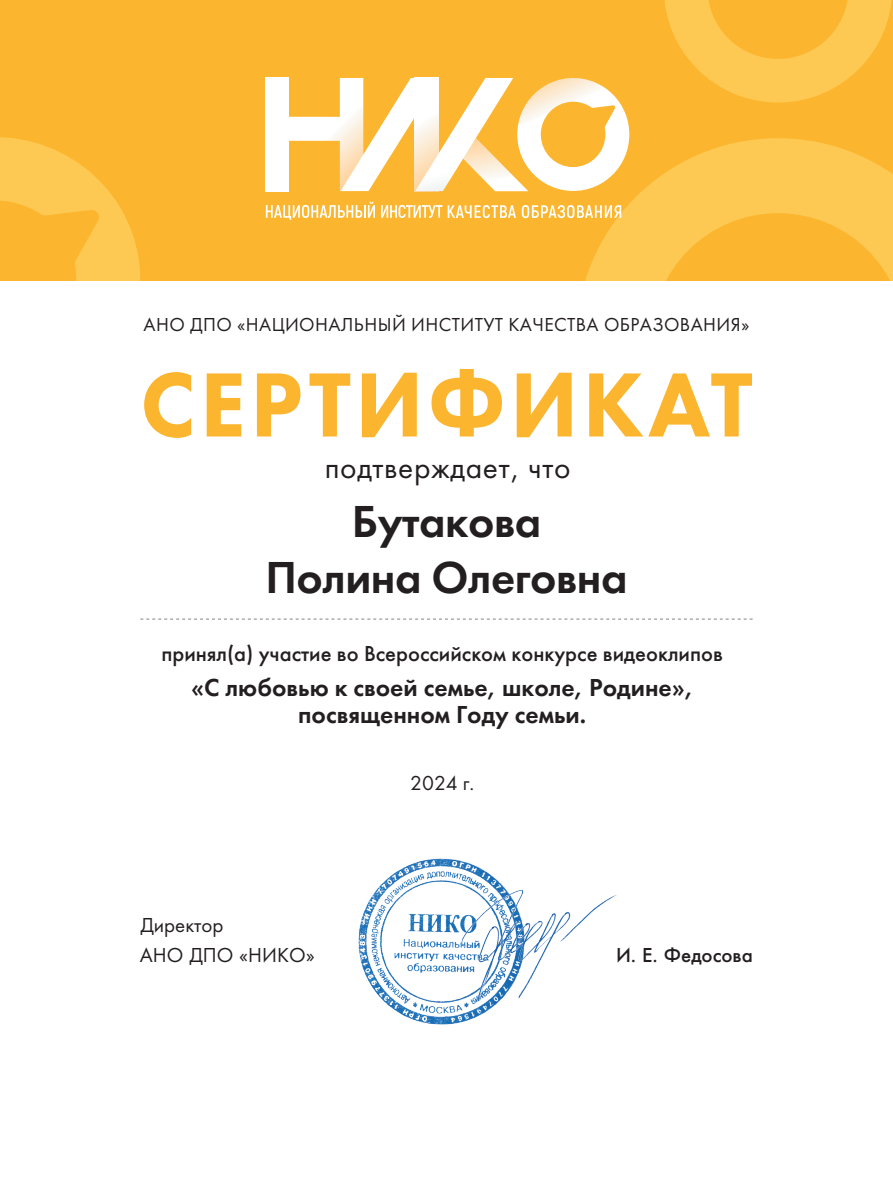
<style>
.page{position:relative;width:893px;height:1191px;background:#fff}
.page>*{position:absolute;margin:0;border:0;box-sizing:border-box;transform-origin:0 0}
.t1{font:800 94.5px "Futura PT";letter-spacing:.045em;color:#fcb52e}
.t2{font:46.5px/55.8px "Futura Demi C";letter-spacing:-.01em;color:#231f20;text-align:center}
.t3{font:31.5px "Futura Book C";letter-spacing:.02em;color:#231f20}
.t4{font:25.5px/27px "Futura Demi C";color:#231f20;text-align:center}
.t5{font:22.5px "Futura Medium C";color:#231f20}
.t6{font:21px/30px "Futura Book C";color:#231f20}
.t7{font:21px "Futura Medium C";color:#231f20}
.t8{font:19.5px "Futura Book C";letter-spacing:.02em;color:#231f20}
</style>
<div class="page">
<div style="left:0;top:0;width:893px;height:281px;background:#fcb52e"></div>
<svg style="left:585px;top:0;width:308px;height:281px"></svg>
<svg style="left:0;top:137px;width:141px;height:144px"></svg>
<img style="left:358px;top:858px;width:135px;height:167px">
<img style="left:454px;top:877px;width:163px;height:148px">
<svg style="left:266px;top:202px;width:109px;height:18px"></svg>
<svg style="left:381px;top:205px;width:135px;height:13px"></svg>
<svg style="left:522px;top:205px;width:99px;height:13px"></svg>
<div style="left:265px;top:78px;width:24px;height:113px;background:#fff"></div>
<svg style="left:289px;top:78px;width:340px;height:113px"></svg>
<svg style="left:140px;top:618px;width:613px;height:1px"></svg>
<p class="t8" style="left:144px;top:313px;width:607px">АНО ДПО «НАЦИОНАЛЬНЫЙ ИНСТИТУТ КАЧЕСТВА ОБРАЗОВАНИЯ»</p>
<h1 class="t1" style="left:140px;top:346px;width:614px">СЕРТИФИКАТ</h1>
<p class="t3" style="left:325px;top:450px;width:247px">подтверждает, что</p>
<h2 class="t2" style="left:265px;top:493px;width:364px">Бутакова<br>Полина Олеговна</h2>
<p class="t5" style="left:161px;top:640px;width:563px">принял(а) участие во Всероссийском конкурсе видеоклипов</p>
<p class="t4" style="left:191px;top:674px;width:504px">«С любовью к своей семье, школе, Родине», посвященном Году семьи.</p>
<p class="t6" style="left:140px;top:910px;width:176px">Директор<br>АНО ДПО «НИКО»</p>
<p class="t6" style="left:410px;top:768px;width:66px">2024 г.</p>
<p class="t7" style="left:616px;top:942px;width:139px">И. Е. Федосова</p>
</div>
